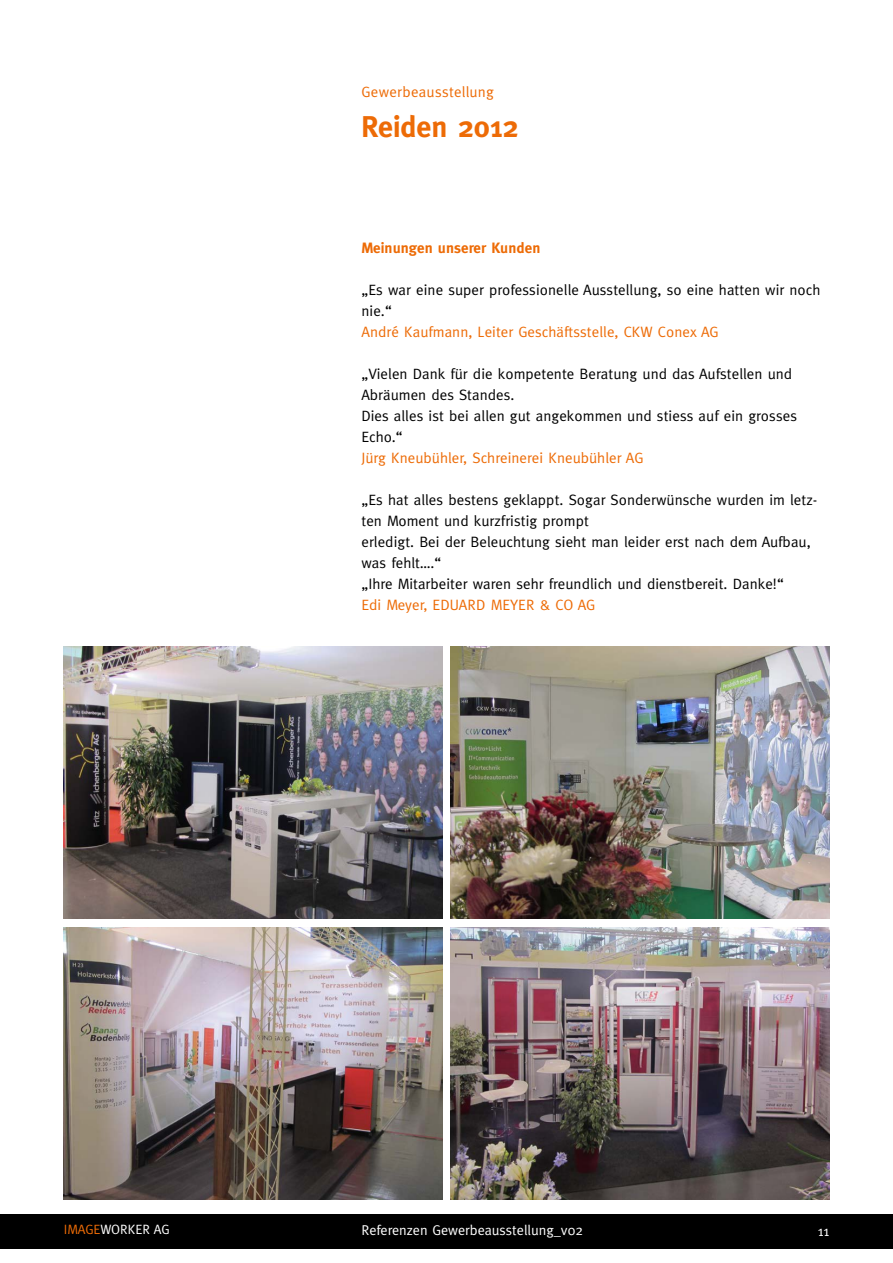
<style>
.page{position:relative;width:893px;height:1263px;background:#fff}
.page>*{position:absolute;margin:0;border:0;box-sizing:border-box;transform-origin:0 0}
.t1{font:700 30px "Meta";letter-spacing:-.01em;color:#ed6b06}
.t2{font:15px/21px "Meta";letter-spacing:.005em;color:#000}
.t3{font:15px "Meta";letter-spacing:.005em;color:#ed6b06}
.t4{font:700 15px "Meta";letter-spacing:.005em;color:#ed6b06}
.t5{font:14.25px "Meta";color:#fff}
.t6{font:13.5px "Meta";color:#fff}
.s1{color:#ed6b06}
</style>
<div class="page">
<div style="left:0;top:1214px;width:893px;height:34px;background:#000"></div>
<img style="left:451px;top:927px;width:378px;height:272px">
<img style="left:64px;top:927px;width:378px;height:272px">
<img style="left:451px;top:646px;width:378px;height:272px">
<img style="left:64px;top:646px;width:378px;height:272px">
<p class="t3" style="left:361px;top:83px;width:134px">Gewerbeausstellung</p>
<h1 class="t1" style="left:361px;top:110px;width:159px">Reiden 2012</h1>
<p class="t4" style="left:361px;top:239px;width:180px">Meinungen unserer Kunden</p>
<p class="t2" style="left:361px;top:279px;width:460px">„Es war eine super professionelle Ausstellung, so eine hatten wir noch nie.“</p>
<p class="t3" style="left:361px;top:323px;width:359px">André Kaufmann, Leiter Geschäftsstelle, CKW Conex AG</p>
<p class="t2" style="left:361px;top:363px;width:437px">„Vielen Dank für die kompetente Beratung und das Aufstellen und Abräumen des Standes.<br>Dies alles ist bei allen gut angekommen und stiess auf ein grosses Echo.“</p>
<p class="t3" style="left:361px;top:449px;width:284px">Jürg Kneubühler, Schreinerei Kneubühler AG</p>
<p class="t2" style="left:361px;top:489px;width:458px">„Es hat alles bestens geklappt. Sogar Sonderwünsche wurden im letz&shy;ten Moment und kurzfristig prompt<br>erledigt. Bei der Beleuchtung sieht man leider erst nach dem Aufbau, was fehlt….“<br>„Ihre Mitarbeiter waren sehr freundlich und dienstbereit. Danke!“</p>
<p class="t3" style="left:361px;top:596px;width:235px">Edi Meyer, EDUARD MEYER &amp; CO AG</p>
<p class="t6" style="left:64px;top:1222px;width:107px"><span class="s1">IMAGE</span>WORKER AG</p>
<p class="t5" style="left:361px;top:1222px;width:223px">Referenzen Gewerbeausstellung_v02</p>
<p class="t5" style="left:818px;top:1223px;width:13px">11</p>
</div>
